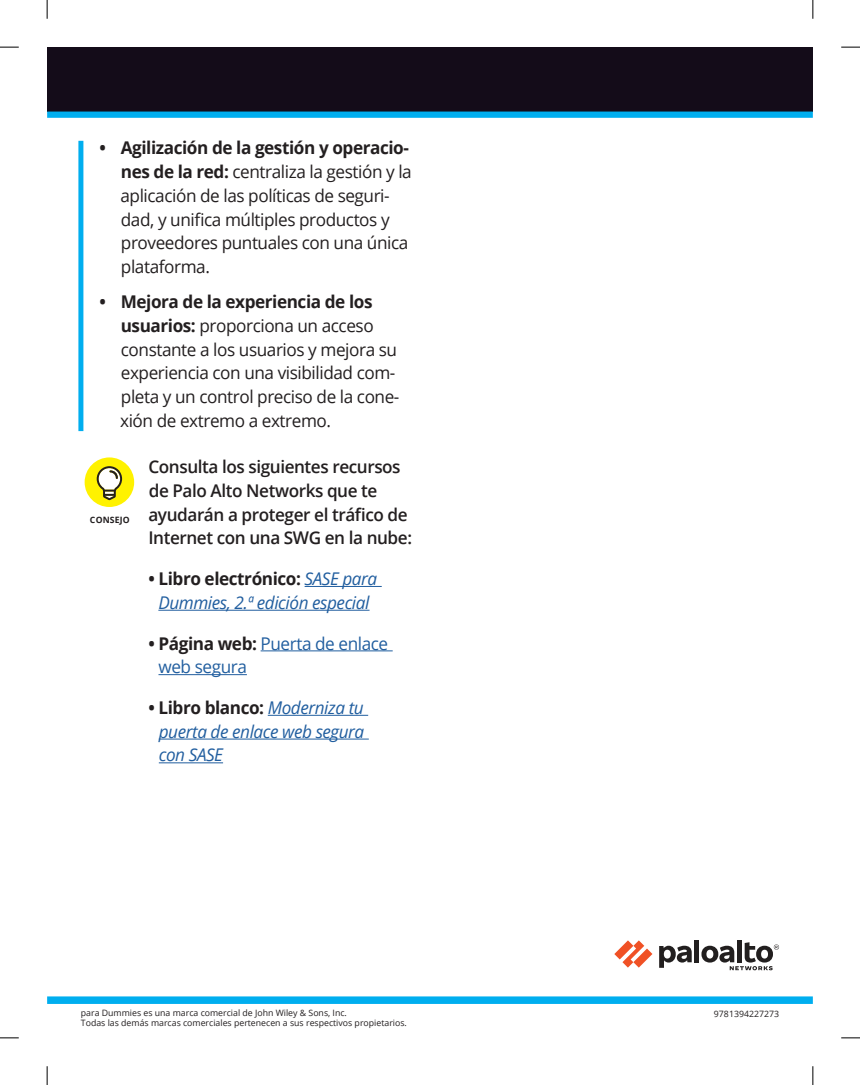
<style>
.page{position:relative;width:860px;height:1085px;background:#fff}
.page>*{position:absolute;margin:0;border:0;box-sizing:border-box;transform-origin:0 0}
.t1{font:17.5px/23.8px "Open Sans";letter-spacing:-.025em;color:#231f20}
.t2{font:600 17.5px/23.8px "Open Sans";letter-spacing:-.025em;color:#231f20}
.t3{font:italic 17.5px/23.8px "Open Sans";letter-spacing:-.025em;color:#215e9f;text-align:center}
.t4{font:17.5px/23.8px "Open Sans";letter-spacing:-.025em;color:#215e9f}
.t5{font:8.75px "Open Sans";color:#231f20}
.t6{font:700 8.75px "Open Sans";letter-spacing:.02em;color:#231f20}
.s1{font-weight:700}
.s2{font-weight:700;font-style:normal;color:#231f20}
.s3{font-weight:700;color:#231f20}
</style>
<div class="page">
<div style="left:47px;top:47px;width:765px;height:65px;background:#140c19"></div>
<div style="left:47px;top:111px;width:765px;height:7px;background:#00aeef"></div>
<div style="left:47px;top:996px;width:765px;height:7px;background:#00aeef"></div>
<div style="left:78px;top:141px;width:5px;height:290px;background:#00aeef"></div>
<hr style="left:304px;top:586px;width:77px;height:1px;background:#215e9f">
<hr style="left:158px;top:609px;width:211px;height:1px;background:#215e9f">
<hr style="left:260px;top:650px;width:132px;height:1px;background:#215e9f">
<hr style="left:158px;top:674px;width:89px;height:1px;background:#215e9f">
<hr style="left:268px;top:714px;width:100px;height:1px;background:#215e9f">
<hr style="left:159px;top:738px;width:209px;height:1px;background:#215e9f">
<hr style="left:159px;top:762px;width:64px;height:1px;background:#215e9f">
<div style="left:85px;top:457px;width:49px;height:50px;background:#fff200;border-radius:50%"></div>
<svg style="left:97px;top:466px;width:25px;height:34px"></svg>
<svg style="left:614px;top:940px;width:38px;height:27px"></svg>
<div style="left:694px;top:940px;width:5px;height:22px;background:#221f1f"></div>
<svg style="left:659px;top:945px;width:32px;height:22px"></svg>
<div style="left:736px;top:940px;width:5px;height:22px;background:#221f1f"></div>
<svg style="left:701px;top:942px;width:77px;height:28px"></svg>
<svg style="left:0;top:46px;width:19px;height:2px"></svg>
<svg style="left:841px;top:46px;width:18px;height:2px"></svg>
<svg style="left:0;top:1037px;width:19px;height:1px"></svg>
<svg style="left:841px;top:1037px;width:18px;height:1px"></svg>
<svg style="left:46px;top:0;width:2px;height:19px"></svg>
<svg style="left:46px;top:1066px;width:2px;height:18px"></svg>
<svg style="left:812px;top:0;width:1px;height:19px"></svg>
<svg style="left:812px;top:1066px;width:1px;height:18px"></svg>
<p class="t1" style="left:120px;top:135px;width:293px;text-indent:-21px"><span class="s1">• Agilización de la gestión y operacio&shy;nes de la red:</span> centraliza la gestión y la aplicación de las políticas de seguri&shy;dad, y unifica múltiples productos y proveedores puntuales con una única plataforma.</p>
<p class="t1" style="left:120px;top:289px;width:281px;text-indent:-21px"><span class="s1">• Mejora de la experiencia de los usuarios:</span> proporciona un acceso constante a los usuarios y mejora su experiencia con una visibilidad com&shy;pleta y un control preciso de la cone&shy;xión de extremo a extremo.</p>
<p class="t2" style="left:148px;top:454px;width:265px">Consulta los siguientes recursos de Palo Alto Networks que te ayudarán a proteger el tráfico de<br>Internet con una SWG en la nube:</p>
<p class="t3" style="left:148px;top:566px;width:230px"><span class="s2">• Libro electrónico:</span> SASE para<br>Dummies, 2.ª edición especial</p>
<p class="t4" style="left:158px;top:630px;width:231px;text-indent:-10px"><span class="s3">• Página web:</span> Puerta de enlace web segura</p>
<p class="t3" style="left:159px;top:695px;width:207px;text-align:justify;text-indent:-10px"><span class="s2">• Libro blanco:</span> Moderniza tu puerta de enlace web segura con SASE</p>
<p class="t6" style="left:90px;top:513px;width:41px">CONSEJO</p>
<p class="t5" style="left:81px;top:1006px;width:267px">para Dummies es una marca comercial de John Wiley &amp; Sons, Inc.</p>
<p class="t5" style="left:713px;top:1007px;width:67px">9781394227273</p>
<p class="t5" style="left:81px;top:1016px;width:327px">Todas las demás marcas comerciales pertenecen a sus respectivos propietarios.</p>
</div>
